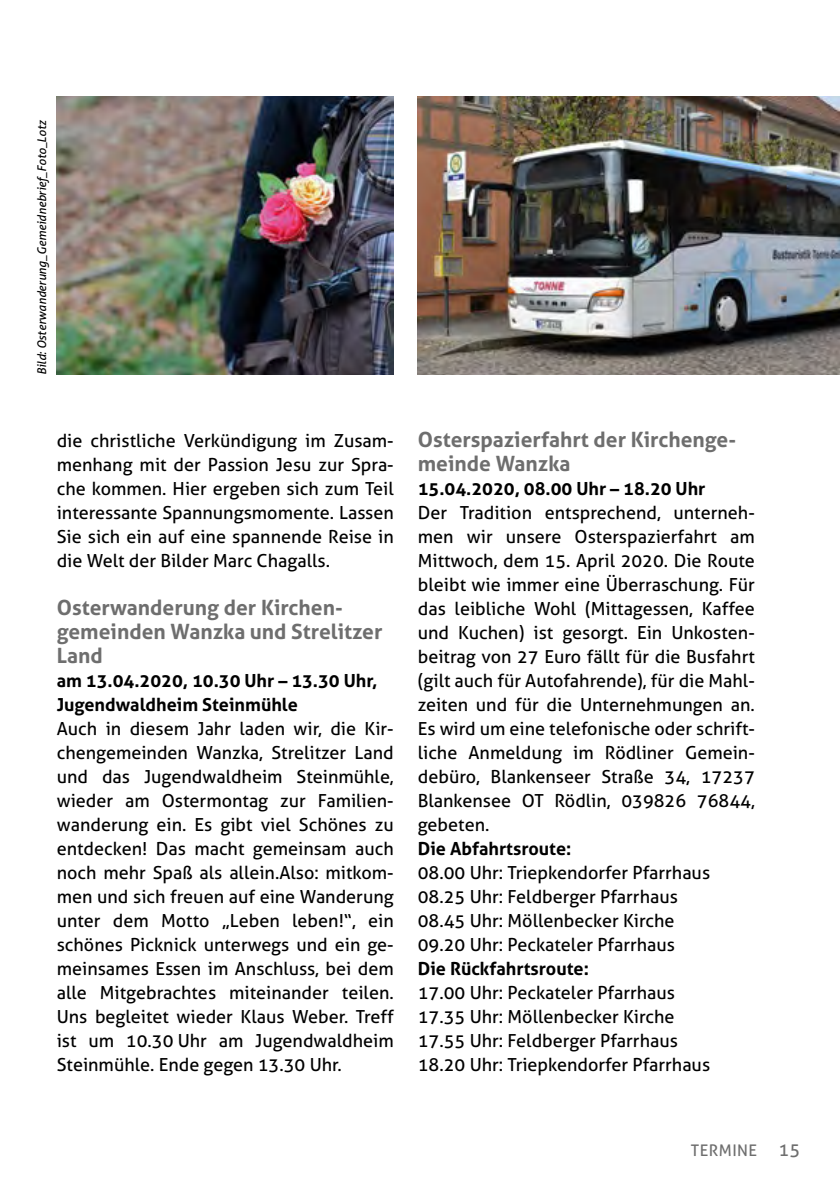
<style>
.page{position:relative;width:840px;height:1191px;background:#fff}
.page>*{position:absolute;margin:0;border:0;box-sizing:border-box;transform-origin:0 0}
.t1{font:700 21px/24px "Aller";color:#6e6e6e}
.t2{font:18px/24px "Aller";color:#000;text-align:justify}
.t3{font:700 18px/24px "Aller";color:#000}
.t4{font:16px "Aller";letter-spacing:.03em;color:#6e6e6e}
.t5{font:italic 12px "Aller";color:#000}
.s1{font-size:18px}
</style>
<div class="page">
<img style="left:57px;top:96px;width:336px;height:278px">
<img style="left:417px;top:96px;width:422px;height:278px">
<p class="t5" style="left:34px;top:375px;width:257px;rotate:-90deg">Bild: Osterwanderung_Gemeidnebrief_Foto_Lotz</p>
<p class="t2" style="left:57px;top:428px;width:338px">die christliche Verkündigung im Zusam&shy;menhang mit der Passion Jesu zur Spra&shy;che kommen. Hier ergeben sich zum Teil interessante Spannungsmomente. Lassen Sie sich ein auf eine spannende Reise in die Welt der Bilder Marc Chagalls.</p>
<p class="t1" style="left:57px;top:595px;width:327px">Osterwanderung der Kirchen&shy;gemeinden Wanzka und Strelitzer<br>Land</p>
<p class="t3" style="left:57px;top:668px;width:322px">am 13.04.2020, 10.30 Uhr – 13.30 Uhr,<br>Jugendwaldheim Steinmühle</p>
<p class="t2" style="left:57px;top:716px;width:338px">Auch in diesem Jahr laden wir, die Kir&shy;chengemeinden Wanzka, Strelitzer Land und das Jugendwaldheim Steinmühle, wieder am Ostermontag zur Familien&shy;wanderung ein. Es gibt viel Schönes zu entdecken! Das macht gemeinsam auch noch mehr Spaß als allein.Also: mitkom&shy;men und sich freuen auf eine Wanderung unter dem Motto „Leben leben!“, ein schönes Picknick unterwegs und ein ge&shy;meinsames Essen im Anschluss, bei dem alle Mitgebrachtes miteinander teilen.<br>Uns begleitet wieder Klaus Weber. Treff ist um 10.30 Uhr am Jugendwaldheim Steinmühle. Ende gegen 13.30 Uhr.</p>
<p class="t1" style="left:417px;top:427px;width:319px">Osterspazierfahrt der Kirchenge&shy;meinde Wanzka</p>
<p class="t3" style="left:417px;top:476px;width:289px">15.04.2020, 08.00 Uhr – 18.20 Uhr</p>
<p class="t2" style="left:417px;top:500px;width:338px">Der Tradition entsprechend, unterneh&shy;men wir unsere Osterspazierfahrt am Mittwoch, dem 15. April 2020. Die Route bleibt wie immer eine Überraschung. Für das leibliche Wohl (Mittagessen, Kaffee und Kuchen) ist gesorgt. Ein Unkosten&shy;beitrag von 27 Euro fällt für die Busfahrt (gilt auch für Autofahrende), für die Mahl&shy;zeiten und für die Unternehmungen an.<br>Es wird um eine telefonische oder schrift&shy;liche Anmeldung im Rödliner Gemein&shy;debüro, Blankenseer Straße 34, 17237<br>Blankensee OT Rödlin, 039826 76844, gebeten.</p>
<p class="t3" style="left:417px;top:836px;width:155px">Die Abfahrtsroute:</p>
<p class="t2" style="left:417px;top:860px;width:294px;text-align:left">08.00 Uhr: Triepkendorfer Pfarrhaus 08.25 Uhr: Feldberger Pfarrhaus 08.45 Uhr: Möllenbecker Kirche 09.20 Uhr: Peckateler Pfarrhaus</p>
<p class="t3" style="left:417px;top:956px;width:172px">Die Rückfahrtsroute:</p>
<p class="t2" style="left:417px;top:980px;width:294px;text-align:left">17.00 Uhr: Peckateler Pfarrhaus 17.35 Uhr: Möllenbecker Kirche 17.55 Uhr: Feldberger Pfarrhaus 18.20 Uhr: Triepkendorfer Pfarrhaus</p>
<p class="t4" style="left:690px;top:1140px;width:111px">TERMINE <span class="s1">15</span></p>
</div>
